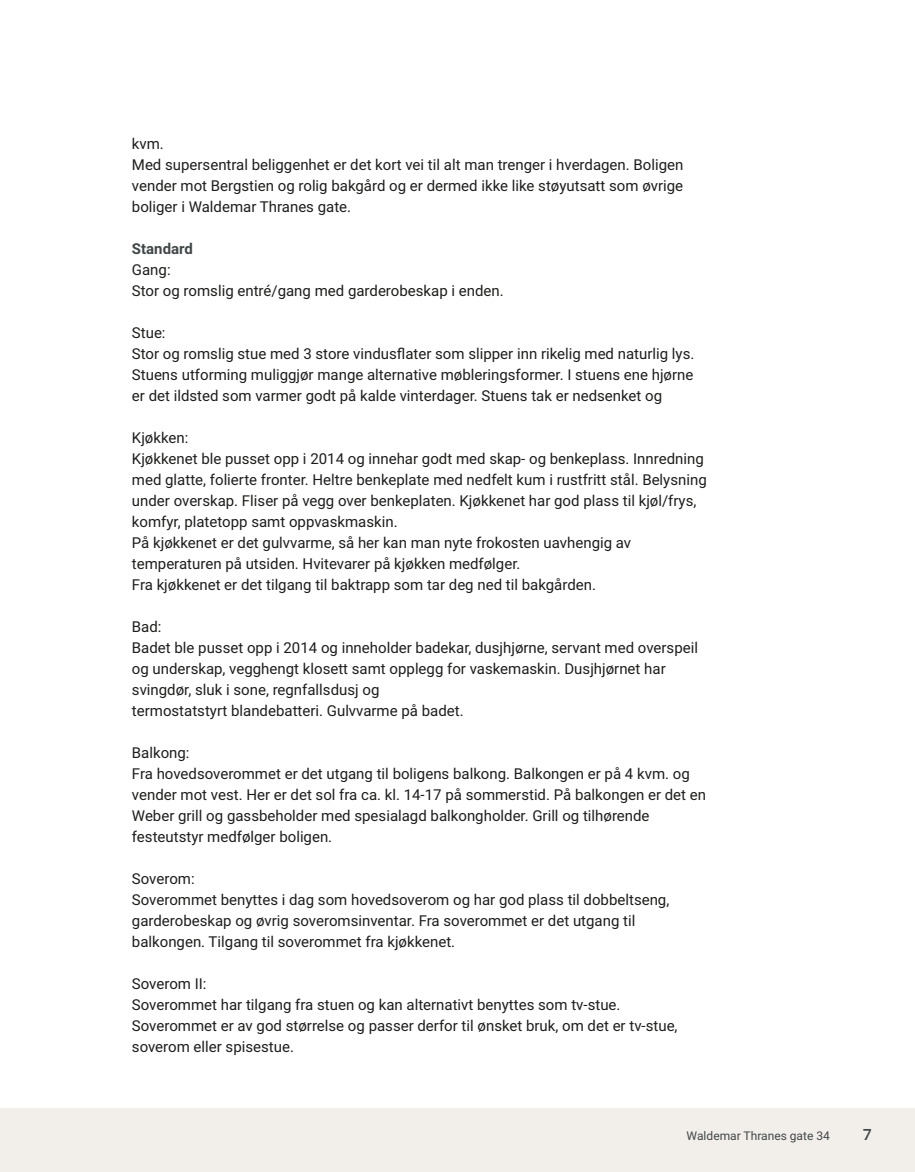
<style>
.page{position:relative;width:915px;height:1172px;background:#fff}
.page>*{position:absolute;margin:0;border:0;box-sizing:border-box;transform-origin:0 0}
.t1{font:700 18px "Arya";color:#414749}
.t2{font:15px/21px "Roboto Vitec";color:#1d1d1b}
.t3{font:700 15px "Roboto Vitec";color:#414749}
.t4{font:12px "Roboto Vitec";color:#414749}
</style>
<div class="page">
<div style="left:0;top:1108px;width:914px;height:64px;background:#f2eeea"></div>
<p class="t2" style="left:132px;top:132px;width:553px">kvm.<br>Med supersentral beliggenhet er det kort vei til alt man trenger i hverdagen. Boligen vender mot Bergstien og rolig bakgård og er dermed ikke like støyutsatt som øvrige boliger i Waldemar Thranes gate.</p>
<p class="t3" style="left:132px;top:238px;width:63px">Standard</p>
<p class="t2" style="left:132px;top:258px;width:373px">Gang:<br>Stor og romslig entré/gang med garderobeskap i enden.</p>
<p class="t2" style="left:132px;top:321px;width:564px">Stue:<br>Stor og romslig stue med 3 store vindusflater som slipper inn rikelig med naturlig lys.<br>Stuens utforming muliggjør mange alternative møbleringsformer. I stuens ene hjørne er det ildsted som varmer godt på kalde vinterdager. Stuens tak er nedsenket og</p>
<p class="t2" style="left:132px;top:426px;width:576px">Kjøkken:<br>Kjøkkenet ble pusset opp i 2014 og innehar godt med skap‑ og benkeplass. Innredning med glatte, folierte fronter. Heltre benkeplate med nedfelt kum i rustfritt stål. Belysning under overskap. Fliser på vegg over benkeplaten. Kjøkkenet har god plass til kjøl/frys, komfyr, platetopp samt oppvaskmaskin.<br>På kjøkkenet er det gulvvarme, så her kan man nyte frokosten uavhengig av temperaturen på utsiden. Hvitevarer på kjøkken medfølger.<br>Fra kjøkkenet er det tilgang til baktrapp som tar deg ned til bakgården.</p>
<p class="t2" style="left:132px;top:615px;width:567px">Bad:<br>Badet ble pusset opp i 2014 og inneholder badekar, dusjhjørne, servant med overspeil og underskap, vegghengt klosett samt opplegg for vaskemaskin. Dusjhjørnet har svingdør, sluk i sone, regnfallsdusj og<br>termostatstyrt blandebatteri. Gulvvarme på badet.</p>
<p class="t2" style="left:132px;top:741px;width:575px">Balkong:<br>Fra hovedsoverommet er det utgang til boligens balkong. Balkongen er på 4 kvm. og vender mot vest. Her er det sol fra ca. kl. 14‑17 på sommerstid. På balkongen er det en Weber grill og gassbeholder med spesialagd balkongholder. Grill og tilhørende festeutstyr medfølger boligen.</p>
<p class="t2" style="left:132px;top:867px;width:538px">Soverom:<br>Soverommet benyttes i dag som hovedsoverom og har god plass til dobbeltseng, garderobeskap og øvrig soveromsinventar. Fra soverommet er det utgang til balkongen. Tilgang til soverommet fra kjøkkenet.</p>
<p class="t2" style="left:132px;top:972px;width:547px">Soverom II:<br>Soverommet har tilgang fra stuen og kan alternativt benyttes som tv‑stue.<br>Soverommet er av god størrelse og passer derfor til ønsket bruk, om det er tv‑stue, soverom eller spisestue.</p>
<p class="t4" style="left:686px;top:1127px;width:145px">Waldemar Thranes gate 34</p>
<p class="t1" style="left:862px;top:1123px;width:11px">7</p>
</div>
